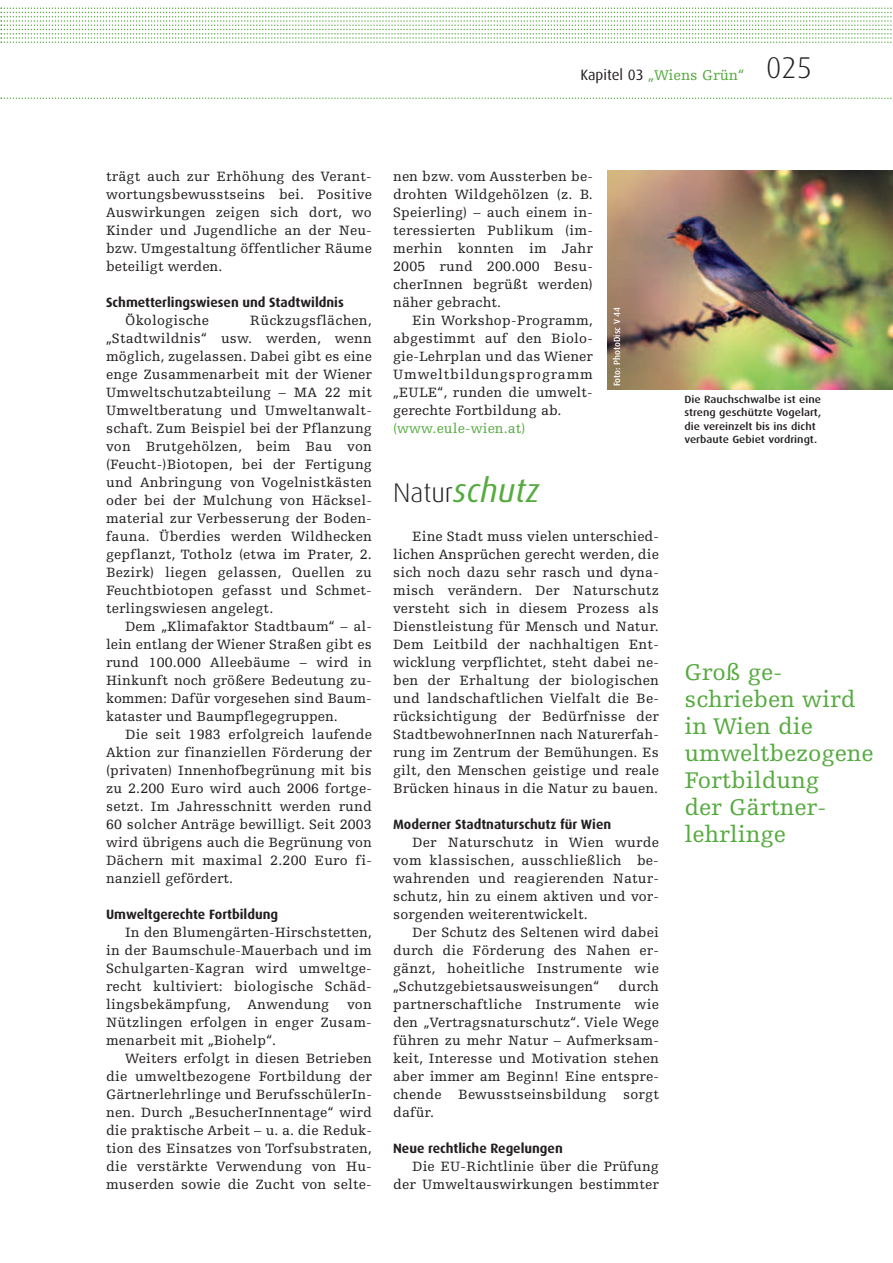
<style>
.page{position:relative;width:893px;height:1263px;background:#fff}
.page>*{position:absolute;margin:0;border:0;box-sizing:border-box;transform-origin:0 0}
.t1{font:italic 33px "Dax";color:#56ab40}
.t2{font:24px/27px "Egyptienne F";color:#56ab40}
.t3{font:15px "Egyptienne F";color:#56ab40}
.t4{font:14.25px/18px "Egyptienne F";letter-spacing:.01em;color:#231f20;text-align:justify}
.t5{font:14.25px "Egyptienne F";letter-spacing:.01em;color:#56ab40}
.t6{font:700 13.5px "Dax";color:#231f20}
.t7{font:500 10.5px/13.5px "Dax";color:#231f20;scale:1.1 1}
.t8{font:500 9px "Dax";color:#fff}
.s1{font-family:"Dax";color:#231f20}
.s2{font-family:"Dax";font-weight:300;font-size:30px;color:#231f20}
.s3{font-weight:300;font-style:normal;font-size:27px;color:#231f20}
</style>
<div class="page">
<img style="left:608px;top:171px;width:285px;height:219px">
<svg style="left:1px;top:7px;width:891px;height:36px"></svg>
<svg style="left:1px;top:98px;width:891px;height:1px"></svg>
<p class="t3" style="left:580px;top:69px;width:233px"><span class="s1">Kapitel 03</span> „Wiens Grün“ <span class="s2">025</span></p>
<p class="t4" style="left:106px;top:168px;width:267px">trägt auch zur Erhöhung des Verant&shy;wortungsbewusstseins bei. Positive Auswirkungen zeigen sich dort, wo Kinder und Jugendliche an der Neu&shy;bzw. Umgestaltung öffentlicher Räume beteiligt werden.</p>
<p class="t6" style="left:106px;top:296px;width:239px">Schmetterlingswiesen und Stadtwildnis</p>
<p class="t4" style="left:125px;top:312px;width:85px">Ökologische</p>
<p class="t4" style="left:106px;top:312px;width:267px;text-indent:144px">Rückzugsflächen, „Stadtwildnis“ usw. werden, wenn möglich, zugelassen. Dabei gibt es eine enge Zusammenarbeit mit der Wiener Umweltschutzabteilung – MA 22 mit Umweltberatung und Umweltanwalt&shy;schaft. Zum Beispiel bei der Pflanzung von Brutgehölzen, beim Bau von (Feucht-)Biotopen, bei der Fertigung und Anbringung von Vogelnistkästen oder bei der Mulchung von Häcksel&shy;material zur Verbesserung der Boden&shy;fauna. Überdies werden Wildhecken gepflanzt, Totholz (etwa im Prater, 2.<br>Bezirk) liegen gelassen, Quellen zu Feuchtbiotopen gefasst und Schmet&shy;terlingswiesen angelegt.</p>
<p class="t4" style="left:106px;top:618px;width:267px;text-indent:19px">Dem „Klimafaktor Stadtbaum“ – al&shy;lein entlang der Wiener Straßen gibt es rund 100.000 Alleebäume – wird in Hinkunft noch größere Bedeutung zu&shy;kommen: Dafür vorgesehen sind Baum&shy;kataster und Baumpflegegruppen.</p>
<p class="t4" style="left:106px;top:726px;width:267px;text-indent:19px">Die seit 1983 erfolgreich laufende Aktion zur finanziellen Förderung der (privaten) Innenhofbegrünung mit bis zu 2.200 Euro wird auch 2006 fortge&shy;setzt. Im Jahresschnitt werden rund 60 solcher Anträge bewilligt. Seit 2003 wird übrigens auch die Begrünung von Dächern mit maximal 2.200 Euro fi&shy;nanziell gefördert.</p>
<p class="t6" style="left:106px;top:908px;width:174px">Umweltgerechte Fortbildung</p>
<p class="t4" style="left:106px;top:924px;width:267px;text-indent:19px">In den Blumengärten-Hirschstetten, in der Baumschule-Mauerbach und im Schulgarten-Kagran wird umweltge&shy;recht kultiviert: biologische Schäd&shy;lingsbekämpfung, Anwendung</p>
<p class="t4" style="left:106px;top:996px;width:267px;text-indent:241px">von Nützlingen erfolgen in enger Zusam&shy;menarbeit mit „Biohelp“.</p>
<p class="t4" style="left:106px;top:1050px;width:267px;text-indent:19px">Weiters erfolgt in diesen Betrieben die umweltbezogene Fortbildung der Gärtnerlehrlinge und BerufsschülerIn&shy;nen. Durch „BesucherInnentage“ wird die praktische Arbeit – u. a. die Reduk&shy;tion des Einsatzes von Torfsubstraten, die verstärkte Verwendung von Hu&shy;muserden sowie die Zucht von selte-</p>
<p class="t4" style="left:393px;top:168px;width:201px">nen bzw. vom Aussterben be&shy;drohten Wildgehölzen (z. B.<br>Speierling) – auch einem in&shy;teressierten Publikum (im&shy;merhin konnten im Jahr 2005 rund 200.000 Besu&shy;cherInnen begrüßt werden) näher gebracht.</p>
<p class="t4" style="left:393px;top:312px;width:201px;text-indent:19px">Ein Workshop-Programm, abgestimmt auf den Biolo&shy;gie-Lehrplan und das Wiener Umweltbildungsprogramm „EULE“, runden die umwelt&shy;gerechte Fortbildung ab.</p>
<p class="t5" style="left:393px;top:422px;width:134px">(www.eule-wien.at)</p>
<h1 class="t1" style="left:393px;top:477px;width:148px"><span class="s3">Natur</span>schutz</h1>
<p class="t8" style="left:613px;top:386px;width:81px;rotate:-90deg">Foto: PhotoDisc V 44</p>
<p class="t4" style="left:393px;top:528px;width:267px;text-indent:19px">Eine Stadt muss vielen unterschied&shy;lichen Ansprüchen gerecht werden, die sich noch dazu sehr rasch und dyna&shy;misch verändern. Der Naturschutz versteht sich in diesem Prozess als Dienstleistung für Mensch und Natur.<br>Dem Leitbild der nachhaltigen Ent&shy;wicklung verpflichtet, steht dabei ne&shy;ben der Erhaltung der biologischen und landschaftlichen Vielfalt die Be&shy;rücksichtigung der Bedürfnisse der StadtbewohnerInnen nach Naturerfah&shy;rung im Zentrum der Bemühungen. Es gilt, den Menschen geistige und reale Brücken hinaus in die Natur zu bauen.</p>
<p class="t6" style="left:393px;top:818px;width:220px">Moderner Stadtnaturschutz für Wien</p>
<p class="t4" style="left:393px;top:834px;width:267px;text-indent:19px">Der Naturschutz in Wien wurde vom klassischen, ausschließlich be&shy;wahrenden und reagierenden Natur&shy;schutz, hin zu einem aktiven und vor&shy;sorgenden weiterentwickelt.</p>
<p class="t4" style="left:393px;top:924px;width:267px;text-indent:19px">Der Schutz des Seltenen wird dabei durch die Förderung des Nahen er&shy;gänzt, hoheitliche Instrumente wie „Schutzgebietsausweisungen“</p>
<p class="t4" style="left:393px;top:978px;width:267px;text-indent:225px">durch partnerschaftliche Instrumente wie den „Vertragsnaturschutz“. Viele Wege führen zu mehr Natur – Aufmerksam&shy;keit, Interesse und Motivation stehen aber immer am Beginn! Eine entspre&shy;chende Bewusstseinsbildung sorgt dafür.</p>
<p class="t6" style="left:393px;top:1142px;width:171px">Neue rechtliche Regelungen</p>
<p class="t4" style="left:393px;top:1158px;width:267px;text-align:right">Die EU-Richtlinie über die Prüfung der Umweltauswirkungen bestimmter</p>
<p class="t7" style="left:684px;top:393px;width:126px">Die Rauchschwalbe ist eine streng geschützte Vogelart, die vereinzelt bis ins dicht verbaute Gebiet vordringt.</p>
<h2 class="t2" style="left:684px;top:660px;width:191px">Groß ge&shy;schrieben wird in Wien die umweltbezogene<br>Fortbildung<br>der Gärtner&shy;lehrlinge</h2>
</div>
